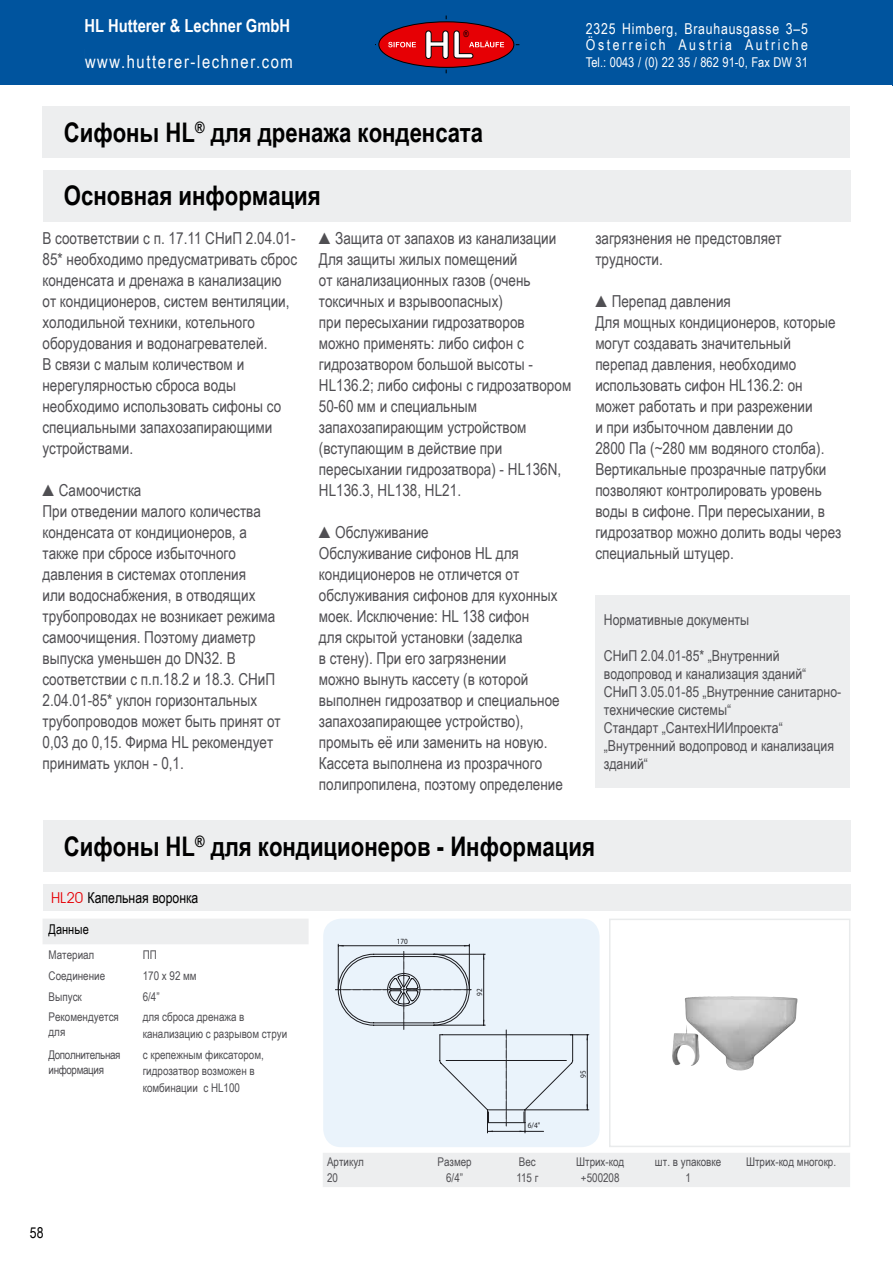
<style>
.page{position:relative;width:893px;height:1263px;background:#fff}
.page>*{position:absolute;margin:0;border:0;box-sizing:border-box;transform-origin:0 0}
.t1{font:700 27px "Arial Narrow";color:#000}
.t2{font:700 18px/30px "Arial Narrow";color:#fff}
.t3{font:18px "Arial Narrow";letter-spacing:.09em;color:#fff}
.t4{font:16.5px/21px "Arial Narrow";color:#504f53}
.t5{font:15px/18px "Arial Narrow";color:#504f53}
.t6{font:15px/16.5px "Arial Narrow";letter-spacing:.17em;color:#fff}
.t7{font:15px "Arial Narrow";color:#000}
.t8{font:13.5px "Arial Narrow";color:#fff}
.t9{font:13.5px "Arial Narrow";color:#000}
.t10{font:12px/16.5px "Arial Narrow";color:#504f53}
.t11{font:12px/15px "Arial Narrow";letter-spacing:-.03em;color:#504f53}
.t12{font:9px "Arial Narrow";color:#000}
.t13{font:8.1px "Myriad Pro";color:#1c1c20;scale:.9 1}
.t14{font:7.95px "Myriad Pro";color:#1c1c20;scale:.9 1}
.s1{font-family:"Avant Garde IT Cby BT";color:#e60005}
</style>
<div class="page">
<div style="left:0;top:0;width:892px;height:85px;background:#00549e"></div>
<svg style="left:375px;top:16px;width:144px;height:57px"></svg>
<hr style="left:892px;top:0;width:1px;height:85px;background:#00549e">
<div style="left:609px;top:918px;width:241px;height:228px;border:1px solid #e9ebec"></div>
<div style="left:42px;top:106px;width:808px;height:51px;background:#edeeef"></div>
<div style="left:43px;top:170px;width:807px;height:51px;background:#edeeef"></div>
<div style="left:595px;top:595px;width:254px;height:192px;background:#edeeef"></div>
<div style="left:43px;top:884px;width:807px;height:26px;background:#edeeef"></div>
<div style="left:323px;top:918px;width:276px;height:228px;background:#eaf3fb;border-radius:18px"></div>
<div style="left:43px;top:820px;width:807px;height:51px;background:#edeeef"></div>
<div style="left:43px;top:919px;width:265px;height:25px;background:#edeeef"></div>
<div style="left:323px;top:1153px;width:527px;height:33px;background:#edeeef"></div>
<img style="left:672px;top:996px;width:125px;height:74px">
<svg style="left:335px;top:943px;width:254px;height:190px"></svg>
<p class="t2" style="left:85px;top:9px;width:207px">HL Hutterer &amp; Lechner GmbH<br>EAN 9003076 +</p>
<p class="t6" style="left:586px;top:20px;width:223px">2325 Himberg, Brauhausgasse 3–5<br>Österreich Austria Autriche</p>
<p class="t12" style="left:463px;top:28px;width:7px">®</p>
<p class="t3" style="left:85px;top:48px;width:209px">www.hutterer-lechner.com</p>
<p class="t8" style="left:586px;top:52px;width:223px">Tel.: 0043 / (0) 22 35 / 862 91-0, Fax DW 31</p>
<h1 class="t1" style="left:64px;top:112px;width:421px">Сифоны HL<sup>®</sup> для дренажа конденсата</h1>
<h1 class="t1" style="left:64px;top:175px;width:258px">Основная информация</h1>
<p class="t4" style="left:42px;top:227px;width:256px">В соответствии с п. 17.11 СНиП 2.04.01- 85* необходимо предусматривать сброс конденсата и дренажа в канализацию от кондиционеров, систем вентиляции, холодильной техники, котельного оборудования и водонагревателей.<br>В связи с малым количеством и нерегулярностью сброса воды необходимо использовать сифоны со специальными запахозапирающими устройствами.</p>
<p class="t4" style="left:42px;top:479px;width:240px">▲Самоочистка<br>При отведении малого количества конденсата от кондиционеров, а также при сбросе избыточного давления в системах отопления<br>или водоснабжения, в отводящих трубопроводах не возникает режима самоочищения. Поэтому диаметр выпуска уменьшен до DN32. В соответствии с п.п.18.2 и 18.3. СНиП<br>2.04.01-85* уклон горизонтальных трубопроводов может быть принят от<br>0,03 до 0,15. Фирма HL рекомендует принимать уклон - 0,1.</p>
<p class="t4" style="left:319px;top:227px;width:254px">▲Защита от запахов из канализации<br>Для защиты жилых помещений<br>от канализационных газов (очень токсичных и взрывоопасных)<br>при пересыхании гидрозатворов<br>можно применять: либо сифон с гидрозатвором большой высоты -<br>HL136.2; либо сифоны с гидрозатвором<br>50-60 мм и специальным запахозапирающим устройством (вступающим в действие при пересыхании гидрозатвора) - HL136N,<br>HL136.3, HL138, HL21.</p>
<p class="t4" style="left:319px;top:521px;width:245px">▲Обслуживание<br>Обслуживание сифонов HL для кондиционеров не отличется от обслуживания сифонов для кухонных моек. Исключение: HL 138 сифон<br>для скрытой установки (заделка<br>в стену). При его загрязнении<br>можно вынуть кассету (в которой выполнен гидрозатвор и специальное запахозапирающее устройство), промыть её или заменить на новую.<br>Кассета выполнена из прозрачного полипропилена, поэтому определение</p>
<p class="t4" style="left:595px;top:227px;width:188px">загрязнения не предстовляет трудности.</p>
<p class="t4" style="left:595px;top:290px;width:247px">▲Перепад давления<br>Для мощных кондиционеров, которые могут создавать значительный перепад давления, необходимо использовать сифон HL136.2: он может работать и при разрежении<br>и при избыточном давлении до<br>2800 Па (~280 мм водяного столба).<br>Вертикальные прозрачные патрубки позволяют контролировать уровень воды в сифоне. При пересыхании, в гидрозатвор можно долить воды через специальный штуцер.</p>
<p class="t5" style="left:603px;top:610px;width:147px">Нормативные документы</p>
<p class="t5" style="left:603px;top:646px;width:239px">СНиП 2.04.01-85* „Внутренний водопровод и канализация зданий“<br>СНиП 3.05.01-85 „Внутренние санитарно&shy;технические системы“<br>Стандарт „СантехНИИпроекта“ „Внутренний водопровод и канализация зданий“</p>
<h1 class="t1" style="left:64px;top:825px;width:532px">Сифоны HL<sup>®</sup> для кондиционеров - Информация</h1>
<p class="t7" style="left:51px;top:886px;width:149px"><span class="s1">HL20</span> Капельная воронка</p>
<p class="t9" style="left:49px;top:919px;width:42px">Данные</p>
<p class="t10" style="left:49px;top:946px;width:47px">Материал</p>
<p class="t10" style="left:143px;top:946px;width:16px">ПП</p>
<p class="t10" style="left:49px;top:966px;width:58px">Соединение</p>
<p class="t10" style="left:143px;top:966px;width:55px">170 x 92 мм</p>
<p class="t10" style="left:49px;top:987px;width:35px">Выпуск</p>
<p class="t10" style="left:143px;top:987px;width:18px">6/4”</p>
<p class="t10" style="left:49px;top:1008px;width:72px;line-height:15px">Рекомендуется для</p>
<p class="t10" style="left:143px;top:1008px;width:146px">для сброса дренажа в канализацию с разрывом струи</p>
<p class="t11" style="left:49px;top:1046px;width:73px">Дополнительная информация</p>
<p class="t10" style="left:143px;top:1045px;width:123px">с крепежным фиксатором, гидрозатвор возможен в комбинации с HL100</p>
<p class="t7" style="left:30px;top:1221px;width:15px">58</p>
<p class="t14" style="left:396px;top:936px;width:14px">170</p>
<p class="t14" style="left:474px;top:995px;width:10px;rotate:-90deg">92</p>
<p class="t13" style="left:528px;top:1120px;width:15px">6/4"</p>
<p class="t13" style="left:578px;top:1077px;width:10px;rotate:-90deg">95</p>
<p class="t10" style="left:327px;top:1152px;width:38px">Артикул</p>
<p class="t10" style="left:437px;top:1152px;width:36px">Размер</p>
<p class="t10" style="left:519px;top:1152px;width:18px">Вес</p>
<p class="t10" style="left:576px;top:1152px;width:50px">Штрих-код</p>
<p class="t10" style="left:655px;top:1152px;width:68px">шт. в упаковке</p>
<p class="t10" style="left:746px;top:1152px;width:92px">Штрих-код многокр.</p>
<p class="t10" style="left:327px;top:1168px;width:12px">20</p>
<p class="t10" style="left:446px;top:1168px;width:18px">6/4”</p>
<p class="t10" style="left:516px;top:1168px;width:24px">115 г</p>
<p class="t10" style="left:581px;top:1168px;width:40px">+500208</p>
<p class="t10" style="left:685px;top:1168px;width:7px">1</p>
</div>
